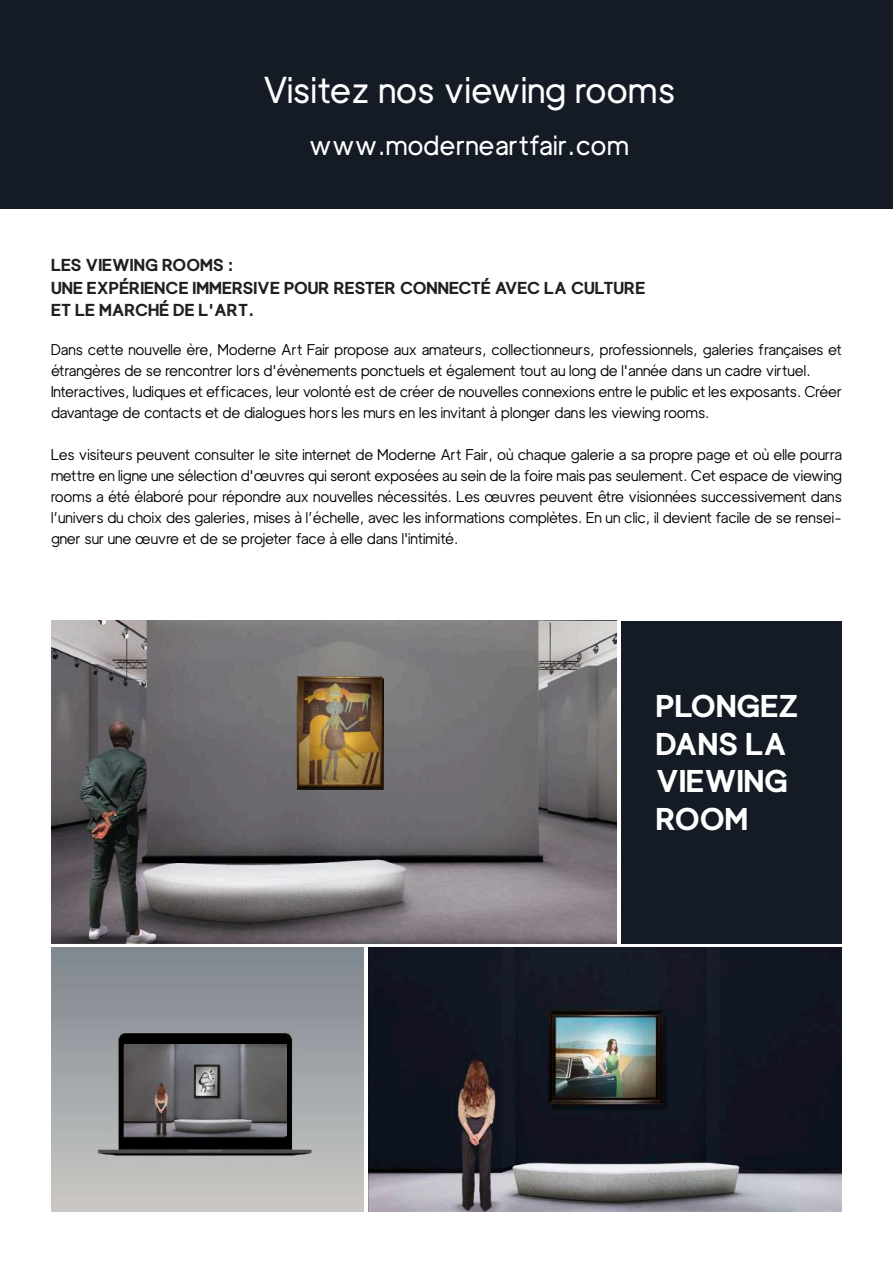
<style>
.page{position:relative;width:893px;height:1263px;background:#fff}
.page>*{position:absolute;margin:0;border:0;box-sizing:border-box;transform-origin:0 0}
.t1{font:36px "Luxora Grotesk";color:#fff}
.t2{font:700 30px/37.5px "Luxora Grotesk";color:#fff}
.t3{font:27px "Luxora Grotesk";letter-spacing:.01em;color:#fff}
.t4{font:700 16.5px/22.5px "Luxora Grotesk";color:#231f20}
.t5{font:300 15px/21px "Luxora Grotesk";color:#000}
</style>
<div class="page">
<div style="left:0;top:0;width:893px;height:209px;background:#141b25"></div>
<div style="left:622px;top:621px;width:220px;height:322px;background:#141b25"></div>
<img style="left:369px;top:947px;width:473px;height:264px">
<img style="left:51px;top:947px;width:313px;height:264px">
<img style="left:51px;top:621px;width:566px;height:322px">
<img style="left:297px;top:677px;width:86px;height:112px">
<img style="left:125px;top:1045px;width:161px;height:90px">
<h1 class="t1" style="left:263px;top:66px;width:414px">Visitez nos viewing rooms</h1>
<h3 class="t3" style="left:309px;top:128px;width:321px">www.moderneartfair.com</h3>
<p class="t4" style="left:51px;top:254px;width:596px">LES VIEWING ROOMS :<br>UNE EXPÉRIENCE IMMERSIVE POUR RESTER CONNECTÉ AVEC LA CULTURE<br>ET LE MARCHÉ DE L'ART.</p>
<p class="t5" style="left:51px;top:339px;width:792px">Dans cette nouvelle ère, Moderne Art Fair propose aux amateurs, collectionneurs, professionnels, galeries françaises et étrangères de se rencontrer lors d'évènements ponctuels et également tout au long de l'année dans un cadre virtuel.<br>Interactives, ludiques et efficaces, leur volonté est de créer de nouvelles connexions entre le public et les exposants. Créer davantage de contacts et de dialogues hors les murs en les invitant à plonger dans les viewing rooms.</p>
<p class="t5" style="left:51px;top:444px;width:792px;text-align:justify">Les visiteurs peuvent consulter le site internet de Moderne Art Fair, où chaque galerie a sa propre page et où elle pourra mettre en ligne une sélection d'œuvres qui seront exposées au sein de la foire mais pas seulement. Cet espace de viewing rooms a été élaboré pour répondre aux nouvelles nécessités. Les œuvres peuvent être visionnées successivement dans l’univers du choix des galeries, mises à l’échelle, avec les informations complètes. En un clic, il devient facile de se rensei&shy;gner sur une œuvre et de se projeter face à elle dans l'intimité.</p>
<h2 class="t2" style="left:656px;top:687px;width:144px">PLONGEZ<br>DANS LA<br>VIEWING<br>ROOM</h2>
</div>
